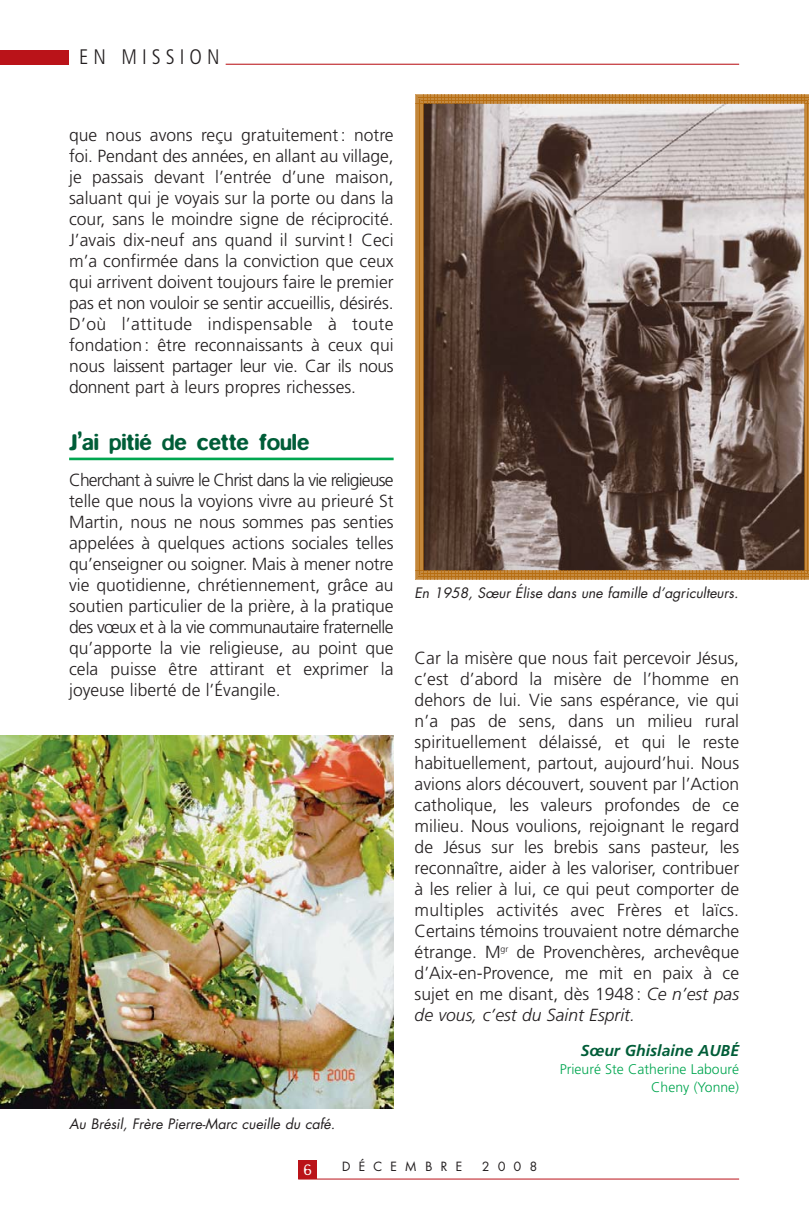
<style>
.page{position:relative;width:809px;height:1206px;background:#fff}
.page>*{position:absolute;margin:0;border:0;box-sizing:border-box;transform-origin:0 0}
.t1{font:500 22.75px "Blur";color:#005d38}
.t2{font:300 condensed 21px "Frutiger LT Std";letter-spacing:.24em;color:#231f20}
.t3{font:300 17.5px/21px "Frutiger";color:#231f20;text-align:justify}
.t4{font:300 17.5px "Blur";color:#fff}
.t5{font:italic 700 15.75px "Frutiger";color:#005d38}
.t6{font:italic 14px "Futura";color:#231f20}
.t7{font:300 14px/17.5px "Frutiger";color:#00a650;text-align:right}
.t8{font:14px "Futura T";letter-spacing:.565em;color:#231f20}
.s1{font-style:italic}
</style>
<div class="page">
<img style="left:0;top:50px;width:809px;height:1130px">
<p class="t2" style="left:79px;top:47px;width:142px">EN MISSION</p>
<p class="t3" style="left:69px;top:125px;width:326px">que nous avons reçu gratuitement : notre foi. Pendant des années, en allant au village, je passais devant l’entrée d’une maison, saluant qui je voyais sur la porte ou dans la cour, sans le moindre signe de réciprocité.<br>J’avais dix-neuf ans quand il survint ! Ceci m’a confirmée dans la conviction que ceux qui arrivent doivent toujours faire le premier pas et non vouloir se sentir accueillis, désirés.<br>D’où l’attitude indispensable à toute fondation : être reconnaissants à ceux qui nous laissent partager leur vie. Car ils nous donnent part à leurs propres richesses.</p>
<h1 class="t1" style="left:69px;top:433px;width:242px">J’ai pitié de cette foule</h1>
<p class="t3" style="left:69px;top:471px;width:326px">Cherchant à suivre le Christ dans la vie religieuse telle que nous la voyions vivre au prieuré St Martin, nous ne nous sommes pas senties appelées à quelques actions sociales telles qu’enseigner ou soigner. Mais à mener notre vie quotidienne, chrétiennement, grâce au soutien particulier de la prière, à la pratique des vœux et à la vie communautaire fraternelle qu’apporte la vie religieuse, au point que cela puisse être attirant et exprimer la joyeuse liberté de l’Évangile.</p>
<p class="t6" style="left:69px;top:1117px;width:270px">Au Brésil, Frère Pierre-Marc cueille du café.</p>
<p class="t6" style="left:414px;top:586px;width:328px">En 1958, Sœur Élise dans une famille d’agriculteurs.</p>
<p class="t3" style="left:414px;top:649px;width:326px">Car la misère que nous fait percevoir Jésus, c’est d’abord la misère de l’homme en dehors de lui. Vie sans espérance, vie qui n’a pas de sens, dans un milieu rural spirituellement délaissé, et qui le reste habituellement, partout, aujourd’hui. Nous avions alors découvert, souvent par l’Action catholique, les valeurs profondes de ce milieu. Nous voulions, rejoignant le regard de Jésus sur les brebis sans pasteur, les reconnaître, aider à les valoriser, contribuer à les relier à lui, ce qui peut comporter de multiples activités avec Frères et laïcs.<br>Certains témoins trouvaient notre démarche étrange. M<sup>gr</sup> de Provenchères, archevêque d’Aix-en-Provence, me mit en paix à ce sujet en me disant, dès 1948 : <span class="s1">Ce n’est pas de vous, c’est du Saint Esprit.</span></p>
<p class="t5" style="left:580px;top:1044px;width:160px">Sœur Ghislaine AUBÉ</p>
<p class="t7" style="left:560px;top:1061px;width:181px">Prieuré Ste Catherine Labouré<br>Cheny (Yonne)</p>
<p class="t4" style="left:303px;top:1162px;width:10px">6</p>
<p class="t8" style="left:342px;top:1159px;width:122px">DÉCEMBRE</p>
<p class="t8" style="left:482px;top:1159px;width:57px">2008</p>
</div>
